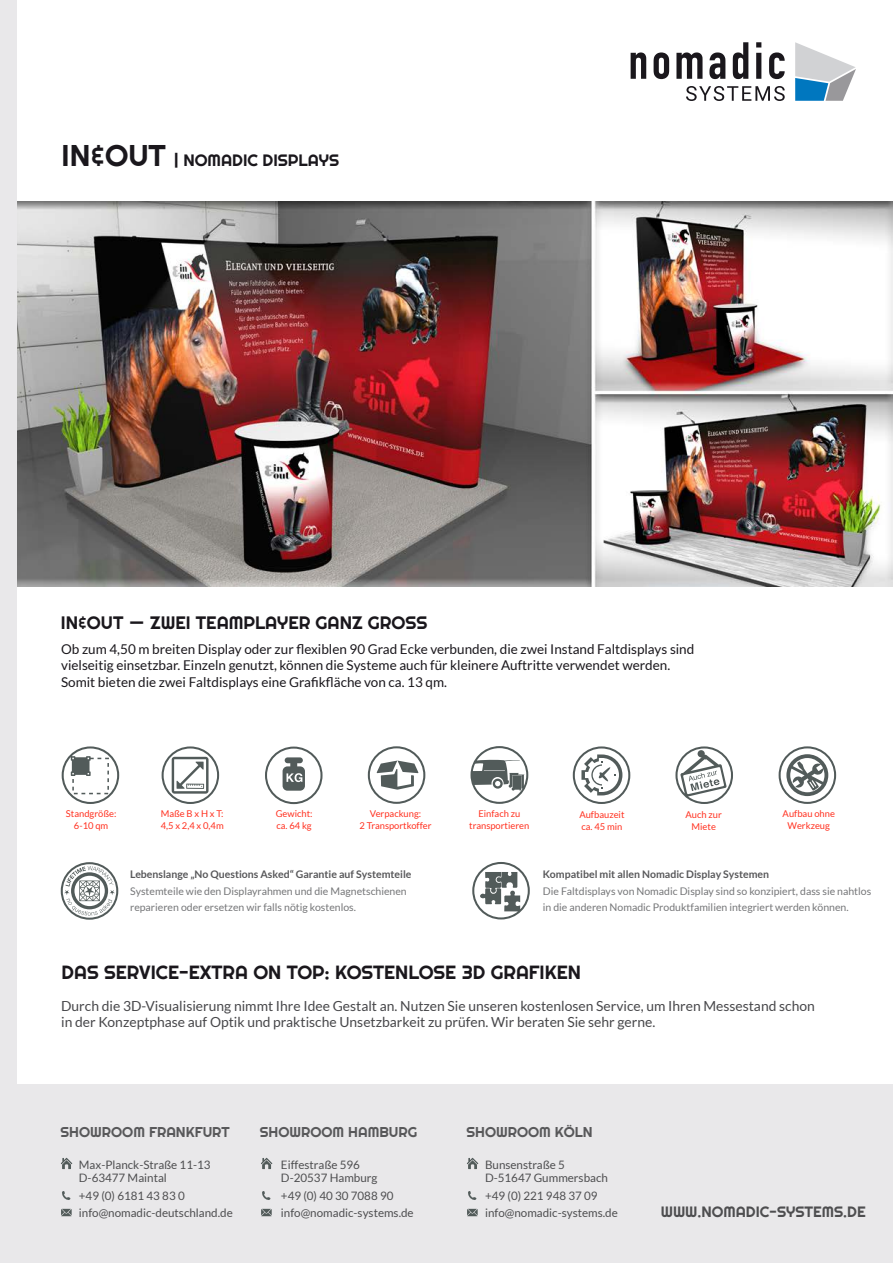
<style>
.page{position:relative;width:893px;height:1263px;background:#fff}
.page>*{position:absolute;margin:0;border:0;box-sizing:border-box;transform-origin:0 0}
.t1{font:19.2px "Righteous";color:#1a171c}
.t2{font:18px "Righteous";color:#1a171c}
.t3{font:16.5px "Righteous";color:#1a171c}
.t4{font:15px "Righteous";color:#4e4e50}
.t5{font:14.25px "Righteous";color:#58585a}
.t6{font:13.8px/16.6px "Lato";color:#47474a}
.t7{font:13.5px/16.2px "Lato";color:#1a171c}
.t8{font:700 13.5px "Helvetica";color:#525b5a}
.t9{font:300 13.5px "Helvetica";color:#525b5a}
.t10{font:11.7px/13.5px "Lato";color:#4e4e50}
.t11{font:10.5px/16.5px "Lato";color:#757678}
.t12{font:700 10.5px "Lato";color:#58585a}
.t13{font:9.3px/12px "Lato";color:#ff3120;text-align:center}
.s1{font-size:30px}
</style>
<div class="page">
<svg style="left:470px;top:746px;width:58px;height:58px"></svg>
<svg style="left:675px;top:746px;width:58px;height:58px"></svg>
<svg style="left:573px;top:746px;width:57px;height:58px"></svg>
<svg style="left:162px;top:746px;width:57px;height:58px"></svg>
<svg style="left:779px;top:746px;width:57px;height:58px"></svg>
<svg style="left:368px;top:746px;width:57px;height:58px"></svg>
<svg style="left:265px;top:746px;width:58px;height:58px"></svg>
<svg style="left:62px;top:746px;width:57px;height:58px"></svg>
<img style="left:17px;top:202px;width:876px;height:384px">
<svg style="left:61px;top:862px;width:57px;height:58px"></svg>
<svg style="left:472px;top:862px;width:58px;height:57px"></svg>
<svg style="left:795px;top:42px;width:61px;height:59px"></svg>
<svg style="left:686px;top:86px;width:99px;height:15px"></svg>
<svg style="left:631px;top:52px;width:15px;height:27px"></svg>
<svg style="left:654px;top:52px;width:15px;height:27px"></svg>
<svg style="left:676px;top:52px;width:26px;height:27px"></svg>
<svg style="left:709px;top:52px;width:16px;height:27px"></svg>
<svg style="left:733px;top:42px;width:15px;height:37px"></svg>
<svg style="left:756px;top:42px;width:5px;height:37px"></svg>
<svg style="left:769px;top:52px;width:16px;height:27px"></svg>
<div style="left:0;top:0;width:16px;height:1263px;background:#e9e8ea"></div>
<div style="left:0;top:1084px;width:893px;height:179px;background:#e9e8ea"></div>
<svg style="left:61px;top:1158px;width:11px;height:11px"></svg>
<svg style="left:62px;top:1191px;width:8px;height:9px"></svg>
<svg style="left:61px;top:1209px;width:11px;height:7px"></svg>
<svg style="left:261px;top:1158px;width:11px;height:11px"></svg>
<svg style="left:262px;top:1191px;width:8px;height:9px"></svg>
<svg style="left:261px;top:1209px;width:11px;height:7px"></svg>
<svg style="left:467px;top:1158px;width:11px;height:11px"></svg>
<svg style="left:468px;top:1191px;width:8px;height:9px"></svg>
<svg style="left:467px;top:1209px;width:11px;height:7px"></svg>
<p class="t3" style="left:62px;top:150px;width:279px"><span class="s1">IN&amp;OUT</span> | NOMADIC DISPLAYS</p>
<h2 class="t2" style="left:61px;top:612px;width:368px">IN&amp;OUT - ZWEI TEAMPLAYER GANZ GROSS</h2>
<p class="t7" style="left:61px;top:641px;width:635px">Ob zum 4,50 m breiten Display oder zur flexiblen 90 Grad Ecke verbunden, die zwei Instand Faltdisplays sind vielseitig einsetzbar. Einzeln genutzt, können die Systeme auch für kleinere Auftritte verwendet werden.<br>Somit bieten die zwei Faltdisplays eine Grafikfläche von ca. 13 qm.</p>
<p class="t13" style="left:66px;top:808px;width:52px">Standgröße:<br>6-10 qm</p>
<p class="t13" style="left:161px;top:807px;width:64px;text-align:left">Maße B x H x T:<br>4,5 x 2,4 x 0,4m</p>
<p class="t13" style="left:276px;top:807px;width:38px;text-align:left">Gewicht: ca. 64 kg</p>
<p class="t13" style="left:359px;top:807px;width:74px">Verpackung:<br>2 Transportkoffer</p>
<p class="t13" style="left:469px;top:807px;width:62px">Einfach zu transportieren</p>
<p class="t13" style="left:579px;top:808px;width:47px;text-align:left">Aufbauzeit ca. 45 min</p>
<p class="t13" style="left:686px;top:808px;width:38px">Auch zur<br>Miete</p>
<p class="t13" style="left:783px;top:808px;width:54px">Aufbau ohne<br>Werkzeug</p>
<p class="t12" style="left:130px;top:869px;width:283px">Lebenslange „No Questions Asked“ Garantie auf Systemteile</p>
<p class="t11" style="left:130px;top:883px;width:278px">Systemteile wie den Displayrahmen und die Magnetschienen reparieren oder ersetzen wir falls nötig kostenlos.</p>
<p class="t12" style="left:543px;top:868px;width:228px">Kompatibel mit allen Nomadic Display Systemen</p>
<p class="t11" style="left:543px;top:883px;width:330px">Die Faltdisplays von Nomadic Display sind so konzipiert, dass sie nahtlos in die anderen Nomadic Produktfamilien integriert werden können.</p>
<h1 class="t1" style="left:62px;top:961px;width:521px">DAS SERVICE-EXTRA ON TOP: KOSTENLOSE 3D GRAFIKEN</h1>
<p class="t6" style="left:61px;top:997px;width:755px">Durch die 3D-Visualisierung nimmt Ihre Idee Gestalt an. Nutzen Sie unseren kostenlosen Service, um Ihren Messestand schon in der Konzeptphase auf Optik und praktische Unsetzbarkeit zu prüfen. Wir beraten Sie sehr gerne.</p>
<p class="t5" style="left:61px;top:1123px;width:171px">SHOWROOM FRANKFURT</p>
<p class="t10" style="left:79px;top:1158px;width:133px">Max-Planck-Straße 11-13<br>D-63477 Maintal</p>
<p class="t10" style="left:79px;top:1188px;width:155px;line-height:16.5px">+49 (0) 6181 43 83 0 info@nomadic-deutschland.de</p>
<p class="t5" style="left:260px;top:1123px;width:159px">SHOWROOM HAMBURG</p>
<p class="t10" style="left:281px;top:1158px;width:98px">Eiffestraße 596<br>D-20537 Hamburg</p>
<p class="t10" style="left:281px;top:1188px;width:134px;line-height:16.5px">+49 (0) 40 30 7088 90 info@nomadic-systems.de</p>
<p class="t8" style="left:329px;top:1201px;width:46px">Hotline</p>
<p class="t8" style="left:329px;top:1207px;width:46px">Hotline</p>
<p class="t5" style="left:466px;top:1123px;width:128px">SHOWROOM KÖLN</p>
<p class="t10" style="left:485px;top:1158px;width:124px">Bunsenstraße 5<br>D-51647 Gummersbach</p>
<p class="t10" style="left:485px;top:1188px;width:134px;line-height:16.5px">+49 (0) 221 948 37 09 info@nomadic-systems.de</p>
<p class="t9" style="left:577px;top:1199px;width:89px">0800 666 2345</p>
<p class="t9" style="left:783px;top:1199px;width:89px">0800 666 2345</p>
<p class="t4" style="left:661px;top:1203px;width:207px">WWW.NOMADIC-SYSTEMS.DE</p>
<p class="t8" style="left:529px;top:1201px;width:46px">Hotline</p>
<p class="t8" style="left:735px;top:1201px;width:46px">Hotline</p>
<p class="t8" style="left:529px;top:1207px;width:46px">Hotline</p>
<p class="t8" style="left:735px;top:1207px;width:46px">Hotline</p>
</div>
